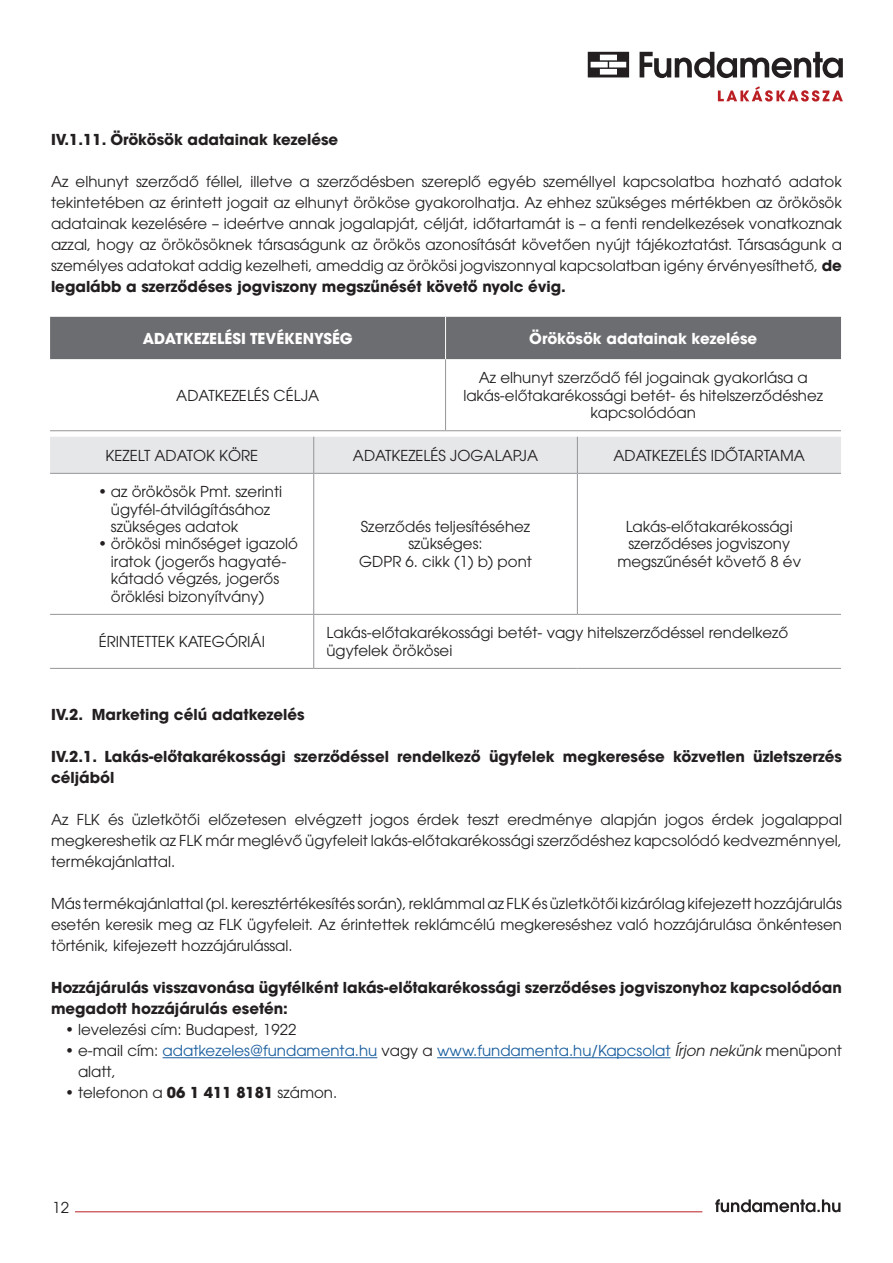
<style>
.page{position:relative;width:893px;height:1263px;background:#fff}
.page>*{position:absolute;margin:0;border:0;box-sizing:border-box;transform-origin:0 0}
.kenyer{font:15px/21px "ITC Avant Garde Pro";color:#231f20;text-align:justify}
.t1{font:700 15px/21px "ITC Avant Garde Pro";color:#231f20}
.t2{font:15px/21px "ITC Avant Garde Pro";color:#175d9e}
.kenyer-2{font:700 15px "ITC Avant Garde Pro";color:#fff}
.s1{font-weight:700}
.s2{color:#231f20}
.s3{font-style:italic;color:#231f20}
</style>
<div class="page">
<svg style="left:588px;top:52px;width:41px;height:25px"></svg>
<svg style="left:640px;top:52px;width:203px;height:26px"></svg>
<svg style="left:718px;top:86px;width:125px;height:16px"></svg>
<hr style="left:75px;top:1211px;width:627px;height:1px;background:#ba1f24">
<svg style="left:715px;top:1199px;width:125px;height:13px"></svg>
<div style="left:50px;top:317px;width:791px;height:42px;background:#6c6d70"></div>
<svg style="left:50px;top:359px;width:791px;height:1px"></svg>
<hr style="left:445px;top:317px;width:1px;height:42px;background:#fff">
<hr style="left:445px;top:359px;width:1px;height:71px;background:#939598">
<hr style="left:50px;top:430px;width:396px;height:1px;background:#939598">
<hr style="left:446px;top:430px;width:395px;height:1px;background:#939598">
<div style="left:50px;top:437px;width:791px;height:36px;background:#e6e7e9"></div>
<svg style="left:50px;top:474px;width:791px;height:194px"></svg>
<hr style="left:50px;top:668px;width:264px;height:1px;background:#939598">
<hr style="left:314px;top:668px;width:263px;height:1px;background:#939598">
<hr style="left:577px;top:668px;width:264px;height:1px;background:#939598">
<hr style="left:314px;top:614px;width:263px;height:1px;background:#939598">
<hr style="left:577px;top:614px;width:264px;height:1px;background:#939598">
<hr style="left:313px;top:437px;width:1px;height:36px;background:#939598">
<hr style="left:577px;top:437px;width:1px;height:36px;background:#939598">
<hr style="left:50px;top:473px;width:264px;height:1px;background:#939598">
<hr style="left:314px;top:473px;width:263px;height:1px;background:#939598">
<hr style="left:313px;top:474px;width:1px;height:140px;background:#939598">
<hr style="left:577px;top:473px;width:264px;height:1px;background:#939598">
<hr style="left:577px;top:474px;width:1px;height:140px;background:#939598">
<hr style="left:50px;top:614px;width:264px;height:1px;background:#939598">
<hr style="left:313px;top:615px;width:1px;height:53px;background:#939598">
<hr style="left:163px;top:1057px;width:214px;height:1px;background:#175d9e">
<hr style="left:437px;top:1057px;width:234px;height:1px;background:#175d9e">
<p class="t1" style="left:51px;top:129px;width:289px">IV.1.11. Örökösök adatainak kezelése</p>
<p class="kenyer" style="left:51px;top:171px;width:792px">Az elhunyt szerződő féllel, illetve a szerződésben szereplő egyéb személlyel kapcsolatba hozható adatok tekintetében az érintett jogait az elhunyt örököse gyakorolhatja. Az ehhez szükséges mértékben az örökösök adatainak kezelésére – ideértve annak jogalapját, célját, időtartamát is – a fenti rendelkezések vonatkoznak azzal, hogy az örökösöknek társaságunk az örökös azonosítását követően nyújt tájékoztatást. Társaságunk a személyes adatokat addig kezelheti, ameddig az örökösi jogviszonnyal kapcsolatban igény érvényesíthető, <span class="s1">de legalább a szerződéses jogviszony megszűnését követő nyolc évig.</span></p>
<p class="kenyer-2" style="left:143px;top:328px;width:211px">ADATKEZELÉSI TEVÉKENYSÉG</p>
<p class="kenyer-2" style="left:529px;top:328px;width:229px">Örökösök adatainak kezelése</p>
<p class="kenyer" style="left:176px;top:384px;width:144px">ADATKEZELÉS CÉLJA</p>
<p class="kenyer" style="left:463px;top:369px;width:361px;line-height:17.4px;text-align:center">Az elhunyt szerződő fél jogainak gyakorlása a lakás-előtakarékossági betét- és hitelszerződéshez kapcsolódóan</p>
<p class="kenyer" style="left:106px;top:444px;width:154px">KEZELT ADATOK KÖRE</p>
<p class="kenyer" style="left:353px;top:444px;width:187px">ADATKEZELÉS JOGALAPJA</p>
<p class="kenyer" style="left:613px;top:444px;width:193px">ADATKEZELÉS IDŐTARTAMA</p>
<p class="kenyer" style="left:111px;top:483px;width:173px;line-height:17.4px;text-align:left;text-indent:-13px">• az örökösök Pmt. szerinti ügyfél-átvilágításához szükséges adatok</p>
<p class="kenyer" style="left:111px;top:535px;width:189px;line-height:17.4px;text-align:left;text-indent:-13px">• örökösi minőséget igazoló iratok (jogerős hagyaté&shy;kátadó végzés, jogerős öröklési bizonyítvány)</p>
<p class="kenyer" style="left:361px;top:516px;width:171px">Szerződés teljesítéséhez</p>
<p class="kenyer" style="left:408px;top:533px;width:76px">szükséges:</p>
<p class="kenyer" style="left:359px;top:551px;width:174px">GDPR 6. cikk (1) b) pont</p>
<p class="kenyer" style="left:626px;top:516px;width:169px">Lakás-előtakarékossági</p>
<p class="kenyer" style="left:628px;top:533px;width:163px">szerződéses jogviszony</p>
<p class="kenyer" style="left:617px;top:551px;width:185px">megszűnését követő 8 év</p>
<p class="kenyer" style="left:99px;top:631px;width:168px">ÉRINTETTEK KATEGÓRIÁI</p>
<p class="kenyer" style="left:326px;top:622px;width:463px">Lakás-előtakarékossági betét- vagy hitelszerződéssel rendelkező</p>
<p class="kenyer" style="left:326px;top:639px;width:127px">ügyfelek örökösei</p>
<p class="t1" style="left:51px;top:704px;width:255px">IV.2. Marketing célú adatkezelés</p>
<p class="t1" style="left:51px;top:746px;width:792px">IV.2.1. Lakás-előtakarékossági szerződéssel rendelkező ügyfelek megkeresése közvetlen üzletszerzés céljából</p>
<p class="kenyer" style="left:51px;top:809px;width:792px">Az FLK és üzletkötői előzetesen elvégzett jogos érdek teszt eredménye alapján jogos érdek jogalappal megkereshetik az FLK már meglévő ügyfeleit lakás-előtakarékossági szerződéshez kapcsolódó kedvezménnyel, termékajánlattal.</p>
<p class="kenyer" style="left:51px;top:893px;width:792px">Más termékajánlattal (pl. keresztértékesítés során), reklámmal az FLK és üzletkötői kizárólag kifejezett hozzájárulás esetén keresik meg az FLK ügyfeleit. Az érintettek reklámcélú megkereséshez való hozzájárulása önkéntesen történik, kifejezett hozzájárulással.</p>
<p class="t1" style="left:51px;top:977px;width:792px">Hozzájárulás visszavonása ügyfélként lakás-előtakarékossági szerződéses jogviszonyhoz kapcsolódóan megadott hozzájárulás esetén:</p>
<p class="kenyer" style="left:65px;top:1019px;width:233px">• levelezési cím: Budapest, 1922</p>
<p class="t2" style="left:78px;top:1040px;width:765px;text-indent:-13px"><span class="s2">• e-mail cím:</span> adatkezeles@fundamenta.hu <span class="s2">vagy a</span> www.fundamenta.hu/Kapcsolat <span class="s3">Írjon nekünk</span> <span class="s2">menüpont alatt,</span></p>
<p class="kenyer" style="left:65px;top:1082px;width:273px">• telefonon a <span class="s1">06 1 411 8181</span> számon.</p>
<p class="kenyer" style="left:52px;top:1196px;width:18px">12</p>
</div>
